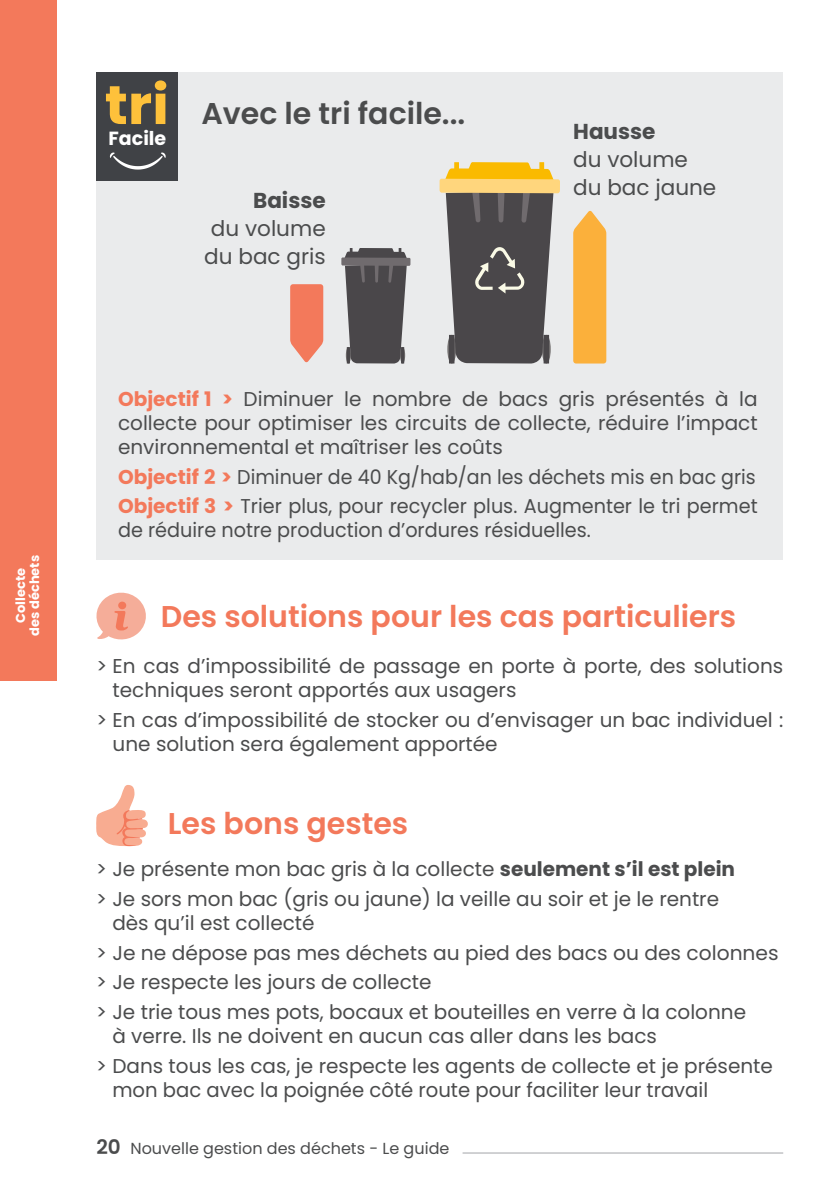
<style>
.page{position:relative;width:840px;height:1191px;background:#fff}
.page>*{position:absolute;margin:0;border:0;box-sizing:border-box;transform-origin:0 0}
.t1{font:700 54.4px "Poppins";color:#fec13b;scale:1.04 1}
.t2{font:600 30px "Poppins";color:#f3795b}
.t3{font:600 30px "Poppins";color:#4b4c4d}
.t4{font:21.6px/27.6px "Poppins";color:#4b4c4d;text-align:center}
.t5{font:700 21.6px "Poppins";color:#4b4c4d}
.t6{font:20px/29.6px "Poppins";color:#4b4c4d}
.t7{font:20px/29.6px "Poppins";color:#4b4c4d;scale:.95 1}
.t8{font:20px "Poppins";color:#4b4c4d;scale:.96 1}
.t9{font:700 19px "Poppins";color:#fff}
.t10{font:16px "Poppins";color:#4b4c4d}
.t11{font:700 13px/14px "Poppins";color:#fff;text-align:center}
.s1{font-weight:700;color:#f3795b}
.s2{font-weight:700}
.s3{font-weight:600;font-size:20px}
</style>
<div class="page">
<div style="left:96px;top:72px;width:686px;height:487px;background:#eaebec"></div>
<svg style="left:96px;top:785px;width:52px;height:61px"></svg>
<div style="left:96px;top:72px;width:81px;height:108px;background:#404246"></div>
<svg style="left:110px;top:152px;width:55px;height:18px"></svg>
<div style="left:341px;top:257px;width:69px;height:9px;background:#706b6e"></div>
<svg style="left:344px;top:248px;width:63px;height:115px"></svg>
<svg style="left:439px;top:162px;width:120px;height:201px"></svg>
<svg style="left:290px;top:284px;width:33px;height:78px;background:#f1876c"></svg>
<svg style="left:573px;top:211px;width:33px;height:152px;background:#f9b346"></svg>
<svg style="left:96px;top:592px;width:50px;height:47px"></svg>
<div style="left:0;top:0;width:57px;height:680px;background:#f3795b"></div>
<hr style="left:462px;top:1152px;width:320px;height:1px;background:#a3a4a8">
<p class="t11" style="left:14px;top:636px;width:82px;rotate:-90deg">Collecte des déchets</p>
<h1 class="t1" style="left:105px;top:73px;width:63px">tri</h1>
<p class="t9" style="left:108px;top:128px;width:59px">Facile</p>
<h2 class="t3" style="left:201px;top:96px;width:265px">Avec le tri facile...</h2>
<p class="t5" style="left:253px;top:188px;width:74px">Baisse</p>
<p class="t4" style="left:204px;top:215px;width:123px">du volume du bac gris</p>
<p class="t5" style="left:573px;top:119px;width:84px">Hausse</p>
<p class="t4" style="left:573px;top:146px;width:144px;text-align:left">du volume du bac jaune</p>
<p class="t6" style="left:118px;top:387px;width:640px;line-height:24px;text-align:justify"><span class="s1">Objectif 1 &gt;</span> Diminuer le nombre de bacs gris présentés à la collecte pour optimiser les circuits de collecte, réduire l’impact environnemental et maîtriser les coûts</p>
<p class="t7" style="left:118px;top:462px;width:674px"><span class="s1">Objectif 2 &gt;</span> Diminuer de 40 Kg/hab/an les déchets mis en bac gris<br><span class="s1">Objectif 3 &gt;</span> Trier plus, pour recycler plus. Augmenter le tri permet</p>
<p class="t8" style="left:118px;top:519px;width:493px">de réduire notre production d’ordures résiduelles.</p>
<h2 class="t2" style="left:161px;top:598px;width:576px">Des solutions pour les cas particuliers</h2>
<p class="t6" style="left:112px;top:654px;width:671px;line-height:24px;text-indent:-16px">&gt; En cas d’impossibilité de passage en porte à porte, des solutions techniques seront apportés aux usagers</p>
<p class="t6" style="left:112px;top:708px;width:671px;line-height:24px;text-indent:-16px">&gt; En cas d’impossibilité de stocker ou d’envisager un bac individuel : une solution sera également apportée</p>
<h2 class="t2" style="left:168px;top:806px;width:242px">Les bons gestes</h2>
<p class="t6" style="left:96px;top:854px;width:640px">&gt; Je présente mon bac gris à la collecte <span class="s2">seulement s’il est plein </span>&gt; Je sors mon bac (gris ou jaune) la veille au soir et je le rentre</p>
<p class="t6" style="left:96px;top:908px;width:683px;text-indent:16px">dès qu’il est collecté<br>&gt; Je ne dépose pas mes déchets au pied des bacs ou des colonnes &gt; Je respecte les jours de collecte<br>&gt; Je trie tous mes pots, bocaux et bouteilles en verre à la colonne</p>
<p class="t6" style="left:96px;top:1021px;width:678px;text-indent:16px">à verre. Ils ne doivent en aucun cas aller dans les bacs<br>&gt; Dans tous les cas, je respecte les agents de collecte et je présente</p>
<p class="t6" style="left:112px;top:1075px;width:597px">mon bac avec la poignée côté route pour faciliter leur travail</p>
<p class="t10" style="left:96px;top:1139px;width:354px"><span class="s3">20</span> Nouvelle gestion des déchets - Le guide</p>
</div>
